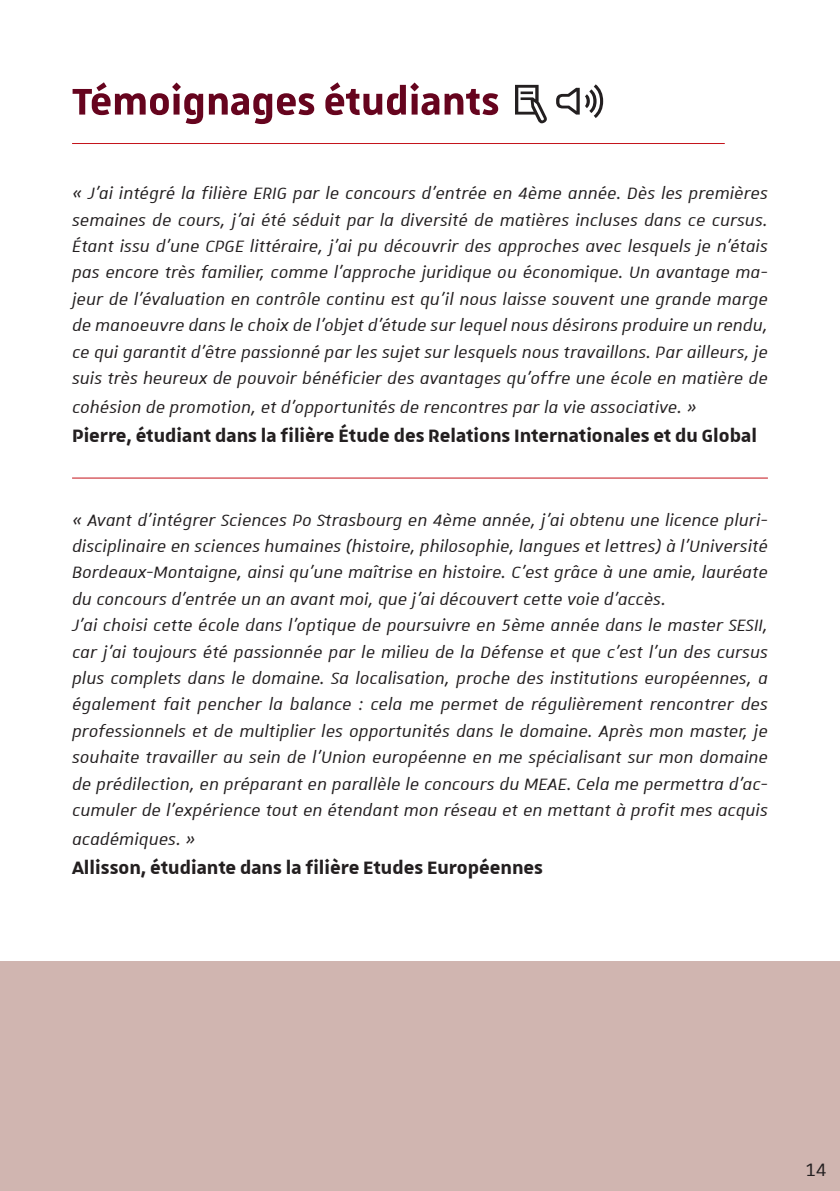
<style>
.page{position:relative;width:840px;height:1191px;background:#fff}
.page>*{position:absolute;margin:0;border:0;box-sizing:border-box;transform-origin:0 0}
.t1{font:700 50px "Unistra A";color:#66041e}
.t2{font:700 24px "Unistra A";color:#231f20}
.t3{font:24px "Unistra A";color:#231f20}
.t4{font:italic 22px/26.4px "Unistra A";color:#231f20;text-align:justify}
</style>
<div class="page">
<hr style="left:72px;top:143px;width:652px;height:1px;background:#c4121a">
<hr style="left:72px;top:478px;width:695px;height:1px;background:#c4121a">
<div style="left:0;top:961px;width:839px;height:230px;background:#d0b5b0"></div>
<h1 class="t1" style="left:72px;top:73px;width:429px">Témoignages étudiants</h1>
<p class="t4" style="left:72px;top:179px;width:697px">« J’ai intégré la filière ERIG par le concours d’entrée en 4ème année. Dès les premières semaines de cours, j’ai été séduit par la diversité de matières incluses dans ce cursus.<br>Étant issu d’une CPGE littéraire, j’ai pu découvrir des approches avec lesquels je n’étais pas encore très familier, comme l’approche juridique ou économique. Un avantage ma&shy;jeur de l’évaluation en contrôle continu est qu’il nous laisse souvent une grande marge de manoeuvre dans le choix de l’objet d’étude sur lequel nous désirons produire un rendu, ce qui garantit d’être passionné par les sujet sur lesquels nous travaillons. Par ailleurs, je suis très heureux de pouvoir bénéficier des avantages qu’offre une école en matière de</p>
<p class="t4" style="left:72px;top:393px;width:625px">cohésion de promotion, et d’opportunités de rencontres par la vie associative. »</p>
<p class="t2" style="left:72px;top:422px;width:686px">Pierre, étudiant dans la filière Étude des Relations Internationales et du Global</p>
<p class="t4" style="left:72px;top:506px;width:697px;text-align:left">« Avant d’intégrer Sciences Po Strasbourg en 4ème année, j’ai obtenu une licence pluri&shy;disciplinaire en sciences humaines (histoire, philosophie, langues et lettres) à l’Université Bordeaux-Montaigne, ainsi qu’une maîtrise en histoire. C’est grâce à une amie, lauréate du concours d’entrée un an avant moi, que j’ai découvert cette voie d’accès.<br>J’ai choisi cette école dans l’optique de poursuivre en 5ème année dans le master SESII, car j’ai toujours été passionnée par le milieu de la Défense et que c’est l’un des cursus plus complets dans le domaine. Sa localisation, proche des institutions européennes, a également fait pencher la balance : cela me permet de régulièrement rencontrer des professionnels et de multiplier les opportunités dans le domaine. Après mon master, je souhaite travailler au sein de l’Union européenne en me spécialisant sur mon domaine de prédilection, en préparant en parallèle le concours du MEAE. Cela me permettra d’ac&shy;cumuler de l’expérience tout en étendant mon réseau et en mettant à profit mes acquis</p>
<p class="t4" style="left:72px;top:825px;width:125px">académiques. »</p>
<p class="t2" style="left:72px;top:854px;width:472px">Allisson, étudiante dans la filière Etudes Européennes</p>
<p class="t3" style="left:804px;top:1157px;width:23px">14</p>
</div>
